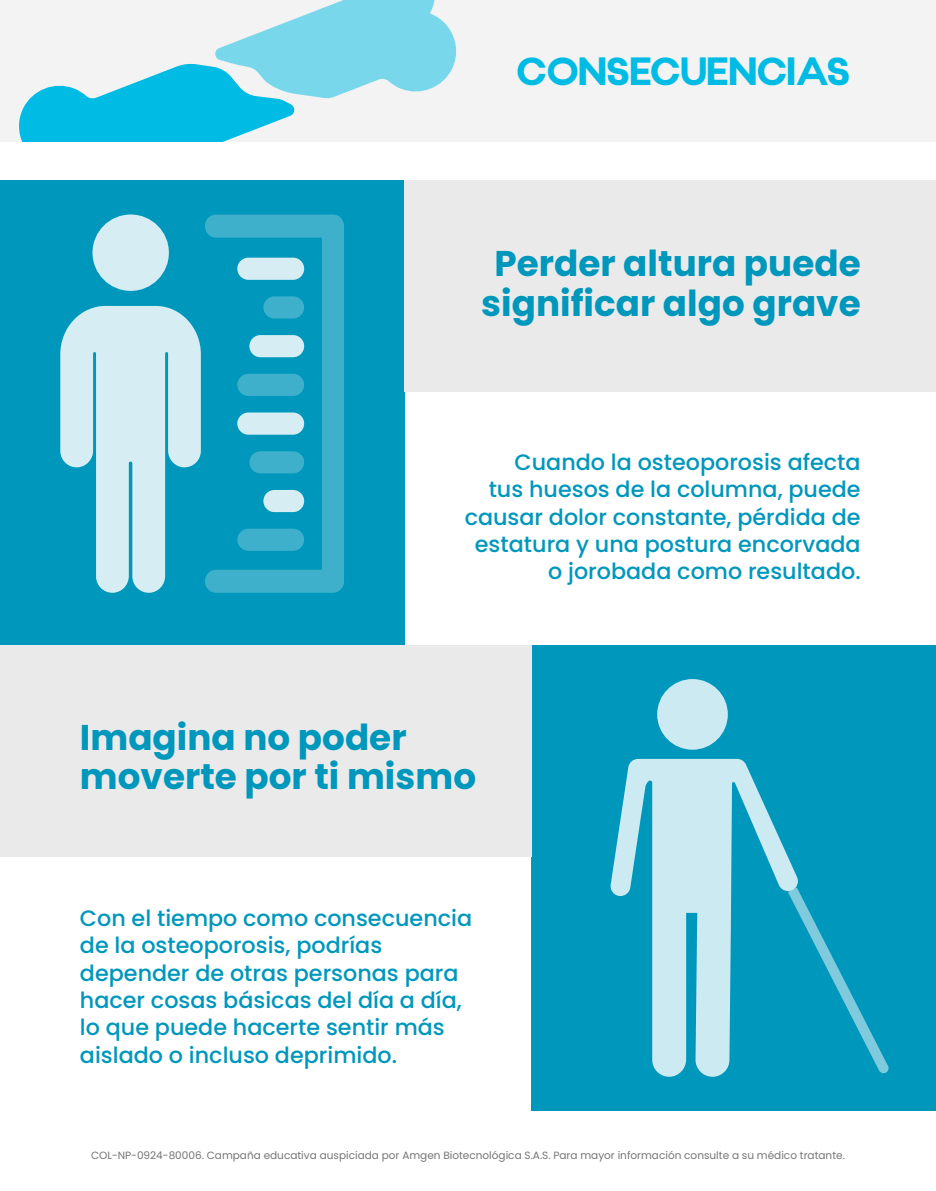
<style>
.page{position:relative;width:936px;height:1191px;background:#fff}
.page>*{position:absolute;margin:0;border:0;box-sizing:border-box;transform-origin:0 0}
.t1{font:800 42px "Clover Display";letter-spacing:-.02em;color:#00bce5}
.t2{font:700 35.7px/39.2px "Poppins";color:#0097bc;text-align:center}
.t3{font:500 22.2px/27.3px "Poppins";color:#0097bc;text-align:right}
.t4{font:10.5px "Poppins";color:#757575}
</style>
<div class="page">
<div style="left:0;top:0;width:935px;height:141px;background:#f3f3f3"></div>
<svg style="left:19px;top:0;width:437px;height:141px"></svg>
<div style="left:0;top:180px;width:404px;height:465px;background:#0097bc"></div>
<div style="left:404px;top:180px;width:531px;height:212px;background:#eaeaea"></div>
<div style="left:531px;top:645px;width:404px;height:465px;background:#0097bc"></div>
<div style="left:0;top:645px;width:531px;height:212px;background:#eaeaea"></div>
<svg style="left:205px;top:214px;width:139px;height:379px"></svg>
<div style="left:263px;top:296px;width:41px;height:22px;background:#3fb0cc;border-radius:11px"></div>
<div style="left:237px;top:374px;width:67px;height:22px;background:#3fb0cc;border-radius:11px"></div>
<div style="left:249px;top:451px;width:55px;height:22px;background:#3fb0cc;border-radius:11px"></div>
<div style="left:237px;top:528px;width:67px;height:23px;background:#3fb0cc;border-radius:11px"></div>
<div style="left:92px;top:214px;width:77px;height:77px;background:#d5edf3;border-radius:50%"></div>
<svg style="left:60px;top:306px;width:141px;height:287px"></svg>
<div style="left:237px;top:258px;width:67px;height:22px;background:#d5edf3;border-radius:11px"></div>
<div style="left:249px;top:335px;width:55px;height:22px;background:#d5edf3;border-radius:11px"></div>
<div style="left:237px;top:412px;width:67px;height:23px;background:#d5edf3;border-radius:11px"></div>
<div style="left:263px;top:490px;width:41px;height:22px;background:#d5edf3;border-radius:11px"></div>
<svg style="left:610px;top:759px;width:187px;height:317px"></svg>
<svg style="left:787px;top:887px;width:101px;height:186px"></svg>
<div style="left:657px;top:679px;width:70px;height:70px;background:#cceaf1;border-radius:50%"></div>
<h1 class="t1" style="left:516px;top:44px;width:336px">CONSECUENCIAS</h1>
<h2 class="t2" style="left:481px;top:244px;width:381px">Perder altura puede significar algo grave</h2>
<p class="t3" style="left:464px;top:448px;width:397px">Cuando la osteoporosis afecta<br>tus huesos de la columna, puede causar dolor constante, pérdida de estatura y una postura encorvada o jorobada como resultado.</p>
<h2 class="t2" style="left:80px;top:718px;width:397px;text-align:left">Imagina no poder moverte por ti mismo</h2>
<p class="t3" style="left:80px;top:904px;width:393px;text-align:left">Con el tiempo como consecuencia de la osteoporosis, podrías depender de otras personas para hacer cosas básicas del día a día, lo que puede hacerte sentir más aislado o incluso deprimido.</p>
<p class="t4" style="left:91px;top:1149px;width:755px">COL-NP-0924-80006. Campaña educativa auspiciada por Amgen Biotecnológica S.A.S. Para mayor información consulte a su médico tratante.</p>
</div>
